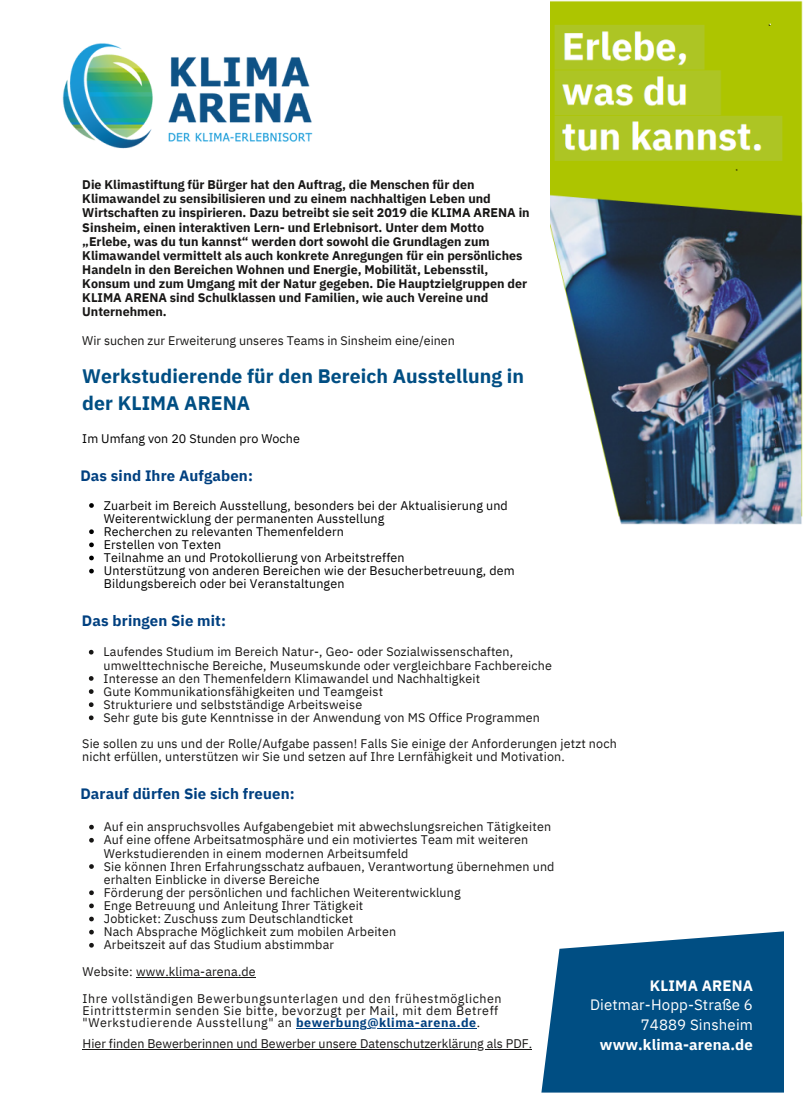
<style>
.page{position:relative;width:803px;height:1111px;background:#fff}
.page>*{position:absolute;margin:0;border:0;box-sizing:border-box;transform-origin:0 0}
.t1{font:700 19.5px/26.5px "IBM Plex Sans";letter-spacing:.005em;color:#004e83}
.t2{font:700 15px "IBM Plex Sans";letter-spacing:.01em;color:#004080}
.t3{font:15px/19.8px "IBM Plex Sans";letter-spacing:.01em;color:#fff;text-align:right}
.t4{font:12.5px/13.1px "IBM Plex Sans";letter-spacing:.01em;color:#171615}
.t5{font:700 12.5px/14px "IBM Plex Sans";color:#171615}
.t6{font:12.5px/13.1px "IBM Plex Sans";letter-spacing:.01em;color:#000}
.t7{font:12.5px/12.2px "IBM Plex Sans";letter-spacing:.045em;color:#171615}
.s1{font-weight:700;color:#004080}
.s2{font-weight:700}
</style>
<div class="page">
<svg style="left:541px;top:931px;width:243px;height:162px;background:#1c6291"></svg>
<img style="left:62px;top:43px;width:251px;height:106px">
<img style="left:550px;top:0;width:252px;height:525px">
<hr style="left:296px;top:1028px;width:71px;height:1px;background:#004080">
<hr style="left:367px;top:1028px;width:110px;height:1px;background:#004080">
<hr style="left:83px;top:1049px;width:449px;height:1px;background:#171615">
<svg style="left:89px;top:650px;width:5px;height:5px"></svg>
<svg style="left:89px;top:676px;width:5px;height:5px"></svg>
<svg style="left:89px;top:689px;width:5px;height:5px"></svg>
<svg style="left:89px;top:702px;width:5px;height:5px"></svg>
<svg style="left:89px;top:715px;width:5px;height:5px"></svg>
<svg style="left:89px;top:825px;width:5px;height:4px"></svg>
<svg style="left:89px;top:838px;width:5px;height:5px"></svg>
<svg style="left:89px;top:864px;width:5px;height:5px"></svg>
<svg style="left:89px;top:890px;width:5px;height:5px"></svg>
<svg style="left:89px;top:904px;width:5px;height:4px"></svg>
<svg style="left:89px;top:917px;width:5px;height:4px"></svg>
<svg style="left:89px;top:930px;width:5px;height:4px"></svg>
<svg style="left:89px;top:943px;width:5px;height:5px"></svg>
<hr style="left:136px;top:977px;width:120px;height:1px;background:#171615">
<svg style="left:89px;top:503px;width:5px;height:5px"></svg>
<svg style="left:89px;top:529px;width:5px;height:5px"></svg>
<svg style="left:89px;top:542px;width:5px;height:5px"></svg>
<svg style="left:89px;top:556px;width:5px;height:4px"></svg>
<svg style="left:89px;top:569px;width:5px;height:4px"></svg>
<p class="t5" style="left:82px;top:178px;width:449px">Die Klimastiftung für Bürger hat den Auftrag, die Menschen für den Klimawandel zu sensibilisieren und zu einem nachhaltigen Leben und Wirtschaften zu inspirieren. Dazu betreibt sie seit 2019 die KLIMA ARENA in Sinsheim, einen interaktiven Lern- und Erlebnisort. Unter dem Motto</p>
<p class="t5" style="left:82px;top:234px;width:441px">„Erlebe, was du tun kannst“ werden dort sowohl die Grundlagen zum<br>Klimawandel vermittelt als auch konkrete Anregungen für ein persönliches<br>Handeln in den Bereichen Wohnen und Energie, Mobilität, Lebensstil,</p>
<p class="t5" style="left:82px;top:276px;width:446px">Konsum und zum Umgang mit der Natur gegeben. Die Hauptzielgruppen der<br>KLIMA ARENA sind Schulklassen und Familien, wie auch Vereine und<br>Unternehmen.</p>
<p class="t4" style="left:82px;top:334px;width:374px">Wir suchen zur Erweiterung unseres Teams in Sinsheim eine/einen</p>
<p class="t1" style="left:82px;top:363px;width:443px">Werkstudierende für den Bereich Ausstellung in der KLIMA ARENA</p>
<p class="t6" style="left:82px;top:431px;width:219px">Im Umfang von 20 Stunden pro Woche</p>
<p class="t2" style="left:80px;top:466px;width:174px">Das sind Ihre Aufgaben:</p>
<p class="t6" style="left:104px;top:498px;width:405px">Zuarbeit im Bereich Ausstellung, besonders bei der Aktualisierung und<br>Weiterentwicklung der permanenten Ausstellung</p>
<p class="t6" style="left:104px;top:525px;width:241px">Recherchen zu relevanten Themenfeldern</p>
<p class="t6" style="left:104px;top:538px;width:119px">Erstellen von Texten</p>
<p class="t6" style="left:104px;top:551px;width:302px">Teilnahme an und Protokollierung von Arbeitstreffen</p>
<p class="t6" style="left:104px;top:564px;width:412px">Unterstützung von anderen Bereichen wie der Besucherbetreuung, dem<br>Bildungsbereich oder bei Veranstaltungen</p>
<p class="t2" style="left:82px;top:610px;width:145px">Das bringen Sie mit:</p>
<p class="t4" style="left:104px;top:645px;width:450px">Laufendes Studium im Bereich Natur-, Geo- oder Sozialwissenschaften, umwelttechnische Bereiche, Museumskunde oder vergleichbare Fachbereiche</p>
<p class="t4" style="left:104px;top:671px;width:378px">Interesse an den Themenfeldern Klimawandel und Nachhaltigkeit</p>
<p class="t4" style="left:104px;top:685px;width:281px">Gute Kommunikationsfähigkeiten und Teamgeist</p>
<p class="t4" style="left:104px;top:698px;width:260px">Strukturiere und selbstständige Arbeitsweise</p>
<p class="t4" style="left:104px;top:711px;width:438px">Sehr gute bis gute Kenntnisse in der Anwendung von MS Office Programmen</p>
<p class="t4" style="left:82px;top:737px;width:536px">Sie sollen zu uns und der Rolle/Aufgabe passen! Falls Sie einige der Anforderungen jetzt noch nicht erfüllen, unterstützen wir Sie und setzen auf Ihre Lernfähigkeit und Motivation.</p>
<p class="t2" style="left:80px;top:783px;width:216px">Darauf dürfen Sie sich freuen:</p>
<p class="t4" style="left:104px;top:820px;width:449px">Auf ein anspruchsvolles Aufgabengebiet mit abwechslungsreichen Tätigkeiten</p>
<p class="t4" style="left:104px;top:833px;width:426px">Auf eine offene Arbeitsatmosphäre und ein motiviertes Team mit weiteren<br>Werkstudierenden in einem modernen Arbeitsumfeld</p>
<p class="t4" style="left:104px;top:859px;width:452px">Sie können Ihren Erfahrungsschatz aufbauen, Verantwortung übernehmen und erhalten Einblicke in diverse Bereiche</p>
<p class="t4" style="left:104px;top:886px;width:358px">Förderung der persönlichen und fachlichen Weiterentwicklung</p>
<p class="t4" style="left:104px;top:899px;width:261px">Enge Betreuung und Anleitung Ihrer Tätigkeit</p>
<p class="t4" style="left:104px;top:912px;width:251px">Jobticket: Zuschuss zum Deutschlandticket</p>
<p class="t4" style="left:104px;top:925px;width:294px">Nach Absprache Möglichkeit zum mobilen Arbeiten</p>
<p class="t4" style="left:104px;top:938px;width:232px">Arbeitszeit auf das Studium abstimmbar</p>
<p class="t4" style="left:83px;top:964px;width:175px">Website: www.klima-arena.de</p>
<p class="t7" style="left:83px;top:992px;width:420px">Ihre vollständigen Bewerbungsunterlagen und den frühestmöglichen<br>Eintrittstermin senden Sie bitte, bevorzugt per Mail, mit dem Betreff "Werkstudierende Ausstellung" an <span class="s1">bewerbung@klima-arena.de</span>.</p>
<p class="t4" style="left:83px;top:1037px;width:451px">Hier finden Bewerberinnen und Bewerber unsere Datenschutzerklärung als PDF.</p>
<p class="t3" style="left:590px;top:975px;width:164px"><span class="s2">KLIMA ARENA<br></span>Dietmar-Hopp-Straße 6<br>74889 Sinsheim <span class="s2">www.klima-arena.de</span></p>
</div>
